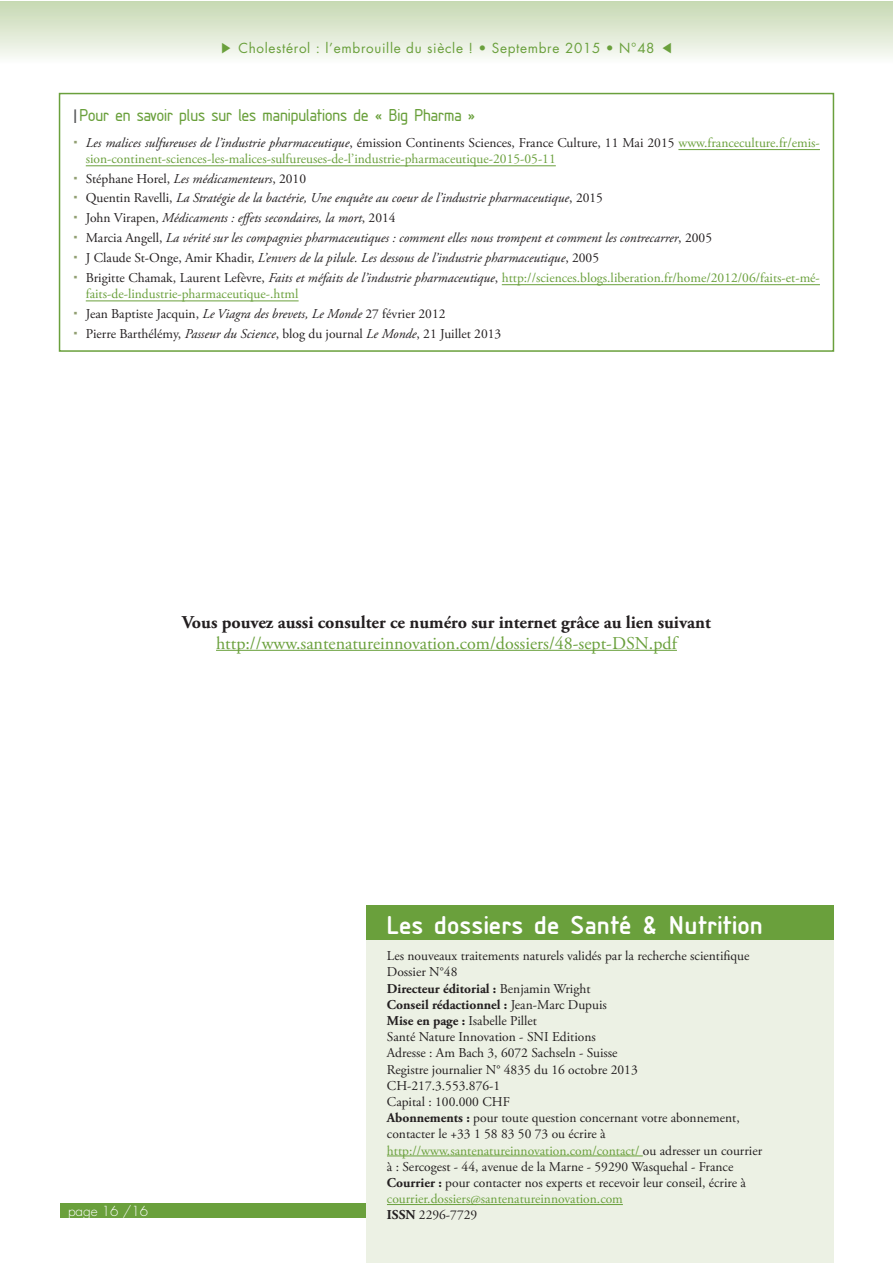
<style>
.page{position:relative;width:893px;height:1263px;background:#fff}
.page>*{position:absolute;margin:0;border:0;box-sizing:border-box;transform-origin:0 0}
.t1{font:27px "Isonorm SA Bold";letter-spacing:.025em;color:#fff}
.t2{font:700 18px "Adobe Garamond Pro";color:#231f20}
.t3{font:18px "Adobe Garamond Pro";color:#6aa03c}
.t4{font:18px "Isonorm SA Regular";color:#6aa03c}
.t5{font:13.5px/16.2px "Adobe Garamond Pro";color:#231f20}
.t6{font:italic 13.5px/19.8px "Adobe Garamond Pro";color:#231f20}
.t7{font:13.5px/16.2px "Adobe Garamond Pro";color:#6aa03c}
.t8{font:13.5px "Futura";letter-spacing:.05em;color:#6aa03c}
.t9{font:300 13.5px "Futura";color:#fff}
.s1{font-family:"Gulim"}
.s2{font-family:"Futura";color:#57585a}
.s3{font-style:italic;color:#231f20}
.s4{color:#231f20}
.s5{font-style:normal}
.s6{font-style:normal;color:#6aa03c}
.s7{color:#6aa03c}
.s8{font-style:italic}
.s9{font-weight:700}
</style>
<div class="page">
<div style="left:0;top:1px;width:892px;height:63px;background:linear-gradient(to bottom,#c6d8b1,#fcfcfa)"></div>
<div style="left:60px;top:1203px;width:773px;height:15px;background:#6aa03c"></div>
<div style="left:366px;top:906px;width:467px;height:357px;background:#ecf1e4"></div>
<hr style="left:387px;top:1155px;width:256px;height:1px;background:#6aa03c">
<hr style="left:387px;top:1204px;width:236px;height:1px;background:#6aa03c">
<div style="left:366px;top:906px;width:467px;height:34px;background:#6aa03c"></div>
<hr style="left:216px;top:650px;width:461px;height:1px;background:#6aa03c">
<hr style="left:678px;top:149px;width:142px;height:1px;background:#6aa03c">
<hr style="left:86px;top:165px;width:470px;height:1px;background:#6aa03c">
<hr style="left:502px;top:284px;width:318px;height:1px;background:#6aa03c">
<hr style="left:86px;top:301px;width:213px;height:1px;background:#6aa03c">
<div style="left:59px;top:93px;width:775px;height:259px;border:2px solid #6aa03c"></div>
<p class="t8" style="left:219px;top:39px;width:456px"><span class="s1">▶</span> Cholestérol : l’embrouille du siècle ! • Septembre 2015 • N°48 <span class="s1">◀</span></p>
<h2 class="t4" style="left:73px;top:105px;width:404px"><span class="s2">I</span>Pour en savoir plus sur les manipulations de « Big Pharma »</h2>
<p class="t7" style="left:86px;top:135px;width:736px"><span class="s3">Les malices sulfureuses de l’industrie pharmaceutique</span><span class="s4">, émission Continents Sciences, France Culture, 11 Mai 2015</span> www.franceculture.fr/emis&shy;sion-continent-sciences-les-malices-sulfureuses-de-l’industrie-pharmaceutique-2015-05-11</p>
<p class="t6" style="left:86px;top:169px;width:736px"><span class="s5">Stéphane Horel,</span> Les médicamenteurs<span class="s5">, 2010<br>Quentin Ravelli,</span> La Stratégie de la bactérie, Une enquête au coeur de l’industrie pharmaceutique<span class="s5">, 2015<br>John Virapen,</span> Médicaments : effets secondaires, la mort<span class="s5">, 2014<br>Marcia Angell,</span> La vérité sur les compagnies pharmaceutiques : comment elles nous trompent et comment les contrecarrer<span class="s5">, 2005<br>J Claude St-Onge, Amir Khadir,</span> L’envers de la pilule. Les dessous de l’industrie pharmaceutique<span class="s5">, 2005<br>Brigitte Chamak, Laurent Lefèvre,</span> Faits et méfaits de l’industrie pharmaceutique<span class="s5">,</span> <span class="s6">http://sciences.blogs.liberation.fr/home/2012/06/faits-et-mé-</span></p>
<p class="t5" style="left:86px;top:284px;width:417px;line-height:19.8px"><span class="s7">faits-de-lindustrie-pharmaceutique-.html<br></span>Jean Baptiste Jacquin, <span class="s8">Le Viagra des brevets, Le Monde</span> 27 février 2012<br>Pierre Barthélémy, <span class="s8">Passeur du Science</span>, blog du journal <span class="s8">Le Monde</span>, 21 Juillet 2013</p>
<h2 class="t2" style="left:182px;top:611px;width:530px">Vous pouvez aussi consulter ce numéro sur internet grâce au lien suivant</h2>
<h2 class="t3" style="left:216px;top:632px;width:462px">http://www.santenatureinnovation.com/dossiers/48-sept-DSN.pdf</h2>
<p class="t9" style="left:68px;top:1202px;width:82px">page 16 /16</p>
<h1 class="t1" style="left:387px;top:910px;width:378px">Les dossiers de Santé &amp; Nutrition</h1>
<p class="t5" style="left:387px;top:948px;width:377px">Les nouveaux traitements naturels validés par la recherche scientifique Dossier N°48<br><span class="s9">Directeur éditorial :</span> Benjamin Wright<br><span class="s9">Conseil rédactionnel :</span> Jean-Marc Dupuis<br><span class="s9">Mise en page :</span> Isabelle Pillet<br>Santé Nature Innovation - SNI Editions<br>Adresse : Am Bach 3, 6072 Sachseln - Suisse<br>Registre journalier N° 4835 du 16 octobre 2013<br>CH-217.3.553.876-1<br>Capital : 100.000 CHF<br><span class="s9">Abonnements :</span> pour toute question concernant votre abonnement, contacter le +33 1 58 83 50 73 ou écrire à <span class="s7">http://www.santenatureinnovation.com/contact/</span> ou adresser un courrier à : Sercogest - 44, avenue de la Marne - 59290 Wasquehal - France <span class="s9">Courrier :</span> pour contacter nos experts et recevoir leur conseil, écrire à <span class="s7">courrier.dossiers@santenatureinnovation.com<br></span><span class="s9">ISSN</span> 2296-7729</p>
</div>
